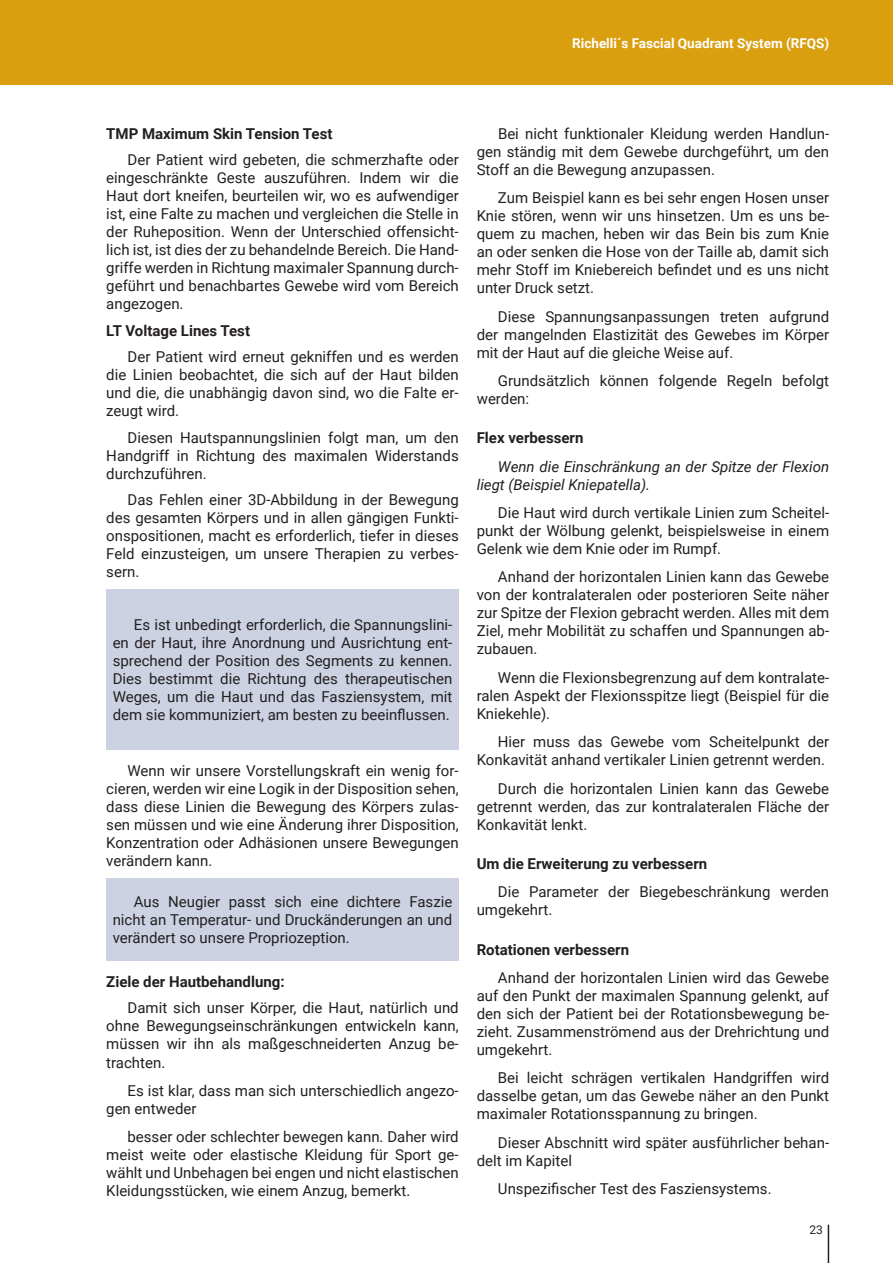
<style>
.page{position:relative;width:893px;height:1263px;background:#fff}
.page>*{position:absolute;margin:0;border:0;box-sizing:border-box;transform-origin:0 0}
.Texto_base{font:15px/18px "Roboto";color:#231f20;text-align:justify}
.Titulillo_negrita{font:700 15px "Roboto";color:#231f20}
.Texto_base-2{font:italic 15px/18px "Roboto";color:#231f20}
.t1{font:700 13.5px "Roboto";color:#fff}
.t2{font:12px "Roboto";color:#231f20}
</style>
<div class="page">
<div style="left:0;top:0;width:893px;height:85px;background:#da9f0f"></div>
<hr style="left:828px;top:1225px;width:1px;height:38px;background:#231f20">
<div style="left:106px;top:589px;width:353px;height:161px;background:#ccd2e2"></div>
<div style="left:106px;top:878px;width:353px;height:82px;background:#ccd2e2"></div>
<p class="t1" style="left:572px;top:34px;width:258px">Richelli´s Fascial Quadrant System (RFQS)</p>
<p class="Titulillo_negrita" style="left:106px;top:123px;width:228px">TMP Maximum Skin Tension Test</p>
<p class="Texto_base" style="left:106px;top:150px;width:354px;text-indent:21px">Der Patient wird gebeten, die schmerzhafte oder eingeschränkte Geste auszuführen. Indem wir die Haut dort kneifen, beurteilen wir, wo es aufwendiger ist, eine Falte zu machen und vergleichen die Stelle in der Ruheposition. Wenn der Unterschied offensicht&shy;lich ist, ist dies der zu behandelnde Bereich. Die Hand&shy;griffe werden in Richtung maximaler Spannung durch&shy;geführt und benachbartes Gewebe wird vom Bereich angezogen.</p>
<p class="Titulillo_negrita" style="left:106px;top:320px;width:145px">LT Voltage Lines Test</p>
<p class="Texto_base" style="left:106px;top:347px;width:354px;text-indent:21px">Der Patient wird erneut gekniffen und es werden die Linien beobachtet, die sich auf der Haut bilden und die, die unabhängig davon sind, wo die Falte er&shy;zeugt wird.</p>
<p class="Texto_base" style="left:106px;top:428px;width:354px;text-indent:21px">Diesen Hautspannungslinien folgt man, um den Handgriff in Richtung des maximalen Widerstands durchzuführen.</p>
<p class="Texto_base" style="left:106px;top:490px;width:354px;text-indent:21px">Das Fehlen einer 3D-Abbildung in der Bewegung des gesamten Körpers und in allen gängigen Funkti&shy;onspositionen, macht es erforderlich, tiefer in dieses Feld einzusteigen, um unsere Therapien zu verbes&shy;sern.</p>
<p class="Texto_base" style="left:113px;top:615px;width:341px;text-indent:21px">Es ist unbedingt erforderlich, die Spannungslini&shy;en der Haut, ihre Anordnung und Ausrichtung ent&shy;sprechend der Position des Segments zu kennen.<br>Dies bestimmt die Richtung des therapeutischen Weges, um die Haut und das Fasziensystem, mit dem sie kommuniziert, am besten zu beeinflussen.</p>
<p class="Texto_base" style="left:106px;top:761px;width:354px;text-indent:21px">Wenn wir unsere Vorstellungskraft ein wenig for&shy;cieren, werden wir eine Logik in der Disposition sehen, dass diese Linien die Bewegung des Körpers zulas&shy;sen müssen und wie eine Änderung ihrer Disposition, Konzentration oder Adhäsionen unsere Bewegungen verändern kann.</p>
<p class="Texto_base" style="left:113px;top:892px;width:341px;text-indent:21px">Aus Neugier passt sich eine dichtere Faszie nicht an Temperatur- und Druckänderungen an und verändert so unsere Propriozeption.</p>
<p class="Titulillo_negrita" style="left:106px;top:971px;width:180px">Ziele der Hautbehandlung:</p>
<p class="Texto_base" style="left:106px;top:998px;width:354px;text-indent:21px">Damit sich unser Körper, die Haut, natürlich und ohne Bewegungseinschränkungen entwickeln kann, müssen wir ihn als maßgeschneiderten Anzug be&shy;trachten.</p>
<p class="Texto_base" style="left:106px;top:1081px;width:354px;text-indent:21px">Es ist klar, dass man sich unterschiedlich angezo&shy;gen entweder</p>
<p class="Texto_base" style="left:106px;top:1127px;width:354px;text-indent:21px">besser oder schlechter bewegen kann. Daher wird meist weite oder elastische Kleidung für Sport ge&shy;wählt und Unbehagen bei engen und nicht elastischen Kleidungsstücken, wie einem Anzug, bemerkt.</p>
<p class="Texto_base" style="left:477px;top:124px;width:354px;text-indent:21px">Bei nicht funktionaler Kleidung werden Handlun&shy;gen ständig mit dem Gewebe durchgeführt, um den Stoff an die Bewegung anzupassen.</p>
<p class="Texto_base" style="left:477px;top:188px;width:354px;text-indent:21px">Zum Beispiel kann es bei sehr engen Hosen unser Knie stören, wenn wir uns hinsetzen. Um es uns be&shy;quem zu machen, heben wir das Bein bis zum Knie an oder senken die Hose von der Taille ab, damit sich mehr Stoff im Kniebereich befindet und es uns nicht unter Druck setzt.</p>
<p class="Texto_base" style="left:477px;top:307px;width:354px;text-indent:21px">Diese Spannungsanpassungen treten aufgrund der mangelnden Elastizität des Gewebes im Körper mit der Haut auf die gleiche Weise auf.</p>
<p class="Texto_base" style="left:477px;top:371px;width:354px;text-indent:21px">Grundsätzlich können folgende Regeln befolgt werden:</p>
<p class="Titulillo_negrita" style="left:477px;top:427px;width:108px">Flex verbessern</p>
<p class="Texto_base-2" style="left:477px;top:457px;width:354px;text-indent:21px">Wenn die Einschränkung an der Spitze der Flexion liegt (Beispiel Kniepatella).</p>
<p class="Texto_base" style="left:477px;top:503px;width:354px;text-indent:21px">Die Haut wird durch vertikale Linien zum Scheitel&shy;punkt der Wölbung gelenkt, beispielsweise in einem Gelenk wie dem Knie oder im Rumpf.</p>
<p class="Texto_base" style="left:477px;top:567px;width:354px;text-indent:21px">Anhand der horizontalen Linien kann das Gewebe von der kontralateralen oder posterioren Seite näher zur Spitze der Flexion gebracht werden. Alles mit dem Ziel, mehr Mobilität zu schaffen und Spannungen ab&shy;zubauen.</p>
<p class="Texto_base" style="left:477px;top:668px;width:354px;text-indent:21px">Wenn die Flexionsbegrenzung auf dem kontralate&shy;ralen Aspekt der Flexionsspitze liegt (Beispiel für die Kniekehle).</p>
<p class="Texto_base" style="left:477px;top:732px;width:354px;text-align:right">Hier muss das Gewebe vom Scheitelpunkt der<br>Konkavität anhand vertikaler Linien getrennt werden.</p>
<p class="Texto_base" style="left:477px;top:779px;width:354px;text-indent:21px">Durch die horizontalen Linien kann das Gewebe getrennt werden, das zur kontralateralen Fläche der Konkavität lenkt.</p>
<p class="Titulillo_negrita" style="left:477px;top:853px;width:232px">Um die Erweiterung zu verbessern</p>
<p class="Texto_base" style="left:477px;top:882px;width:354px;text-indent:21px">Die Parameter der Biegebeschränkung werden umgekehrt.</p>
<p class="Titulillo_negrita" style="left:477px;top:939px;width:154px">Rotationen verbessern</p>
<p class="Texto_base" style="left:477px;top:968px;width:354px;text-indent:21px">Anhand der horizontalen Linien wird das Gewebe auf den Punkt der maximalen Spannung gelenkt, auf den sich der Patient bei der Rotationsbewegung be&shy;zieht. Zusammenströmend aus der Drehrichtung und umgekehrt.</p>
<p class="Texto_base" style="left:477px;top:1068px;width:354px;text-indent:21px">Bei leicht schrägen vertikalen Handgriffen wird dasselbe getan, um das Gewebe näher an den Punkt maximaler Rotationsspannung zu bringen.</p>
<p class="Texto_base" style="left:477px;top:1133px;width:354px;text-indent:21px">Dieser Abschnitt wird später ausführlicher behan&shy;delt im Kapitel</p>
<p class="Texto_base" style="left:498px;top:1179px;width:275px">Unspezifischer Test des Fasziensystems.</p>
<p class="t2" style="left:809px;top:1221px;width:15px">23</p>
</div>
